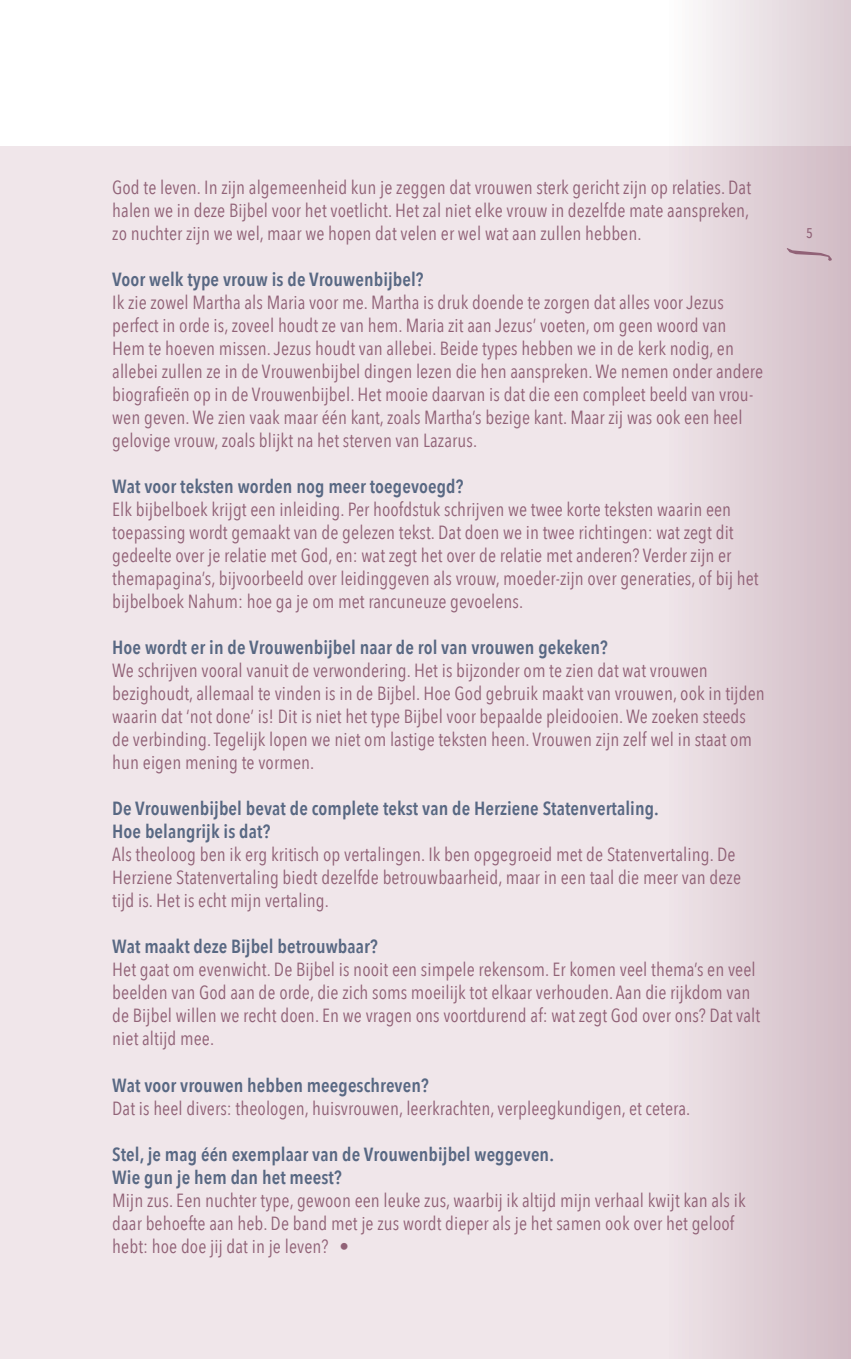
<style>
.page{position:relative;width:851px;height:1359px;background:#fff}
.page>*{position:absolute;margin:0;border:0;box-sizing:border-box;transform-origin:0 0}
.t1{font:19px/23px "Avenir Next Condensed";letter-spacing:.005em;color:#916277}
.t2{font:600 19px/23px "Avenir Next Condensed";letter-spacing:.005em;color:#586883}
.t3{font:500 14px "Avenir Next Condensed";color:#916277}
</style>
<div class="page">
<div style="left:0;top:146px;width:850px;height:1212px;background:#f0e6ea"></div>
<svg style="left:702px;top:0;width:148px;height:1358px;fill:#ddcdd3"></svg>
<svg style="left:786px;top:248px;width:45px;height:13px"></svg>
<p class="t1" style="left:112px;top:174px;width:640px;text-align:justify">God te leven. In zijn algemeenheid kun je zeggen dat vrouwen sterk gericht zijn op relaties. Dat halen we in deze Bijbel voor het voetlicht. Het zal niet elke vrouw in dezelfde mate aanspreken, zo nuchter zijn we wel, maar we hopen dat velen er wel wat aan zullen hebben.</p>
<p class="t2" style="left:112px;top:267px;width:313px">Voor welk type vrouw is de Vrouwenbijbel?</p>
<p class="t1" style="left:112px;top:289px;width:652px">Ik zie zowel Martha als Maria voor me. Martha is druk doende te zorgen dat alles voor Jezus perfect in orde is, zoveel houdt ze van hem. Maria zit aan Jezus’ voeten, om geen woord van Hem te hoeven missen. Jezus houdt van allebei. Beide types hebben we in de kerk nodig, en allebei zullen ze in de Vrouwenbijbel dingen lezen die hen aanspreken. We nemen onder andere biografieën op in de Vrouwenbijbel. Het mooie daarvan is dat die een compleet beeld van vrou&shy;wen geven. We zien vaak maar één kant, zoals Martha’s bezige kant. Maar zij was ook een heel gelovige vrouw, zoals blijkt na het sterven van Lazarus.</p>
<p class="t2" style="left:112px;top:474px;width:352px">Wat voor teksten worden nog meer toegevoegd?</p>
<p class="t1" style="left:112px;top:497px;width:647px">Elk bijbelboek krijgt een inleiding. Per hoofdstuk schrijven we twee korte teksten waarin een toepassing wordt gemaakt van de gelezen tekst. Dat doen we in twee richtingen: wat zegt dit gedeelte over je relatie met God, en: wat zegt het over de relatie met anderen? Verder zijn er themapagina’s, bijvoorbeeld over leidinggeven als vrouw, moeder-zijn over generaties, of bij het bijbelboek Nahum: hoe ga je om met rancuneuze gevoelens.</p>
<p class="t2" style="left:112px;top:635px;width:497px">Hoe wordt er in de Vrouwenbijbel naar de rol van vrouwen gekeken?</p>
<p class="t1" style="left:112px;top:658px;width:654px">We schrijven vooral vanuit de verwondering. Het is bijzonder om te zien dat wat vrouwen bezighoudt, allemaal te vinden is in de Bijbel. Hoe God gebruik maakt van vrouwen, ook in tijden waarin dat ‘not done’ is! Dit is niet het type Bijbel voor bepaalde pleidooien. We zoeken steeds de verbinding. Tegelijk lopen we niet om lastige teksten heen. Vrouwen zijn zelf wel in staat om hun eigen mening te vormen.</p>
<p class="t2" style="left:112px;top:796px;width:548px">De Vrouwenbijbel bevat de complete tekst van de Herziene Statenvertaling.<br>Hoe belangrijk is dat?</p>
<p class="t1" style="left:112px;top:842px;width:630px">Als theoloog ben ik erg kritisch op vertalingen. Ik ben opgegroeid met de Statenvertaling. De<br>Herziene Statenvertaling biedt dezelfde betrouwbaarheid, maar in een taal die meer van deze tijd is. Het is echt mijn vertaling.</p>
<p class="t2" style="left:112px;top:934px;width:267px">Wat maakt deze Bijbel betrouwbaar?</p>
<p class="t1" style="left:112px;top:957px;width:649px">Het gaat om evenwicht. De Bijbel is nooit een simpele rekensom. Er komen veel thema’s en veel beelden van God aan de orde, die zich soms moeilijk tot elkaar verhouden. Aan die rijkdom van de Bijbel willen we recht doen. En we vragen ons voortdurend af: wat zegt God over ons? Dat valt niet altijd mee.</p>
<p class="t2" style="left:112px;top:1072px;width:318px">Wat voor vrouwen hebben meegeschreven?</p>
<p class="t1" style="left:112px;top:1095px;width:579px">Dat is heel divers: theologen, huisvrouwen, leerkrachten, verpleegkundigen, et cetera.</p>
<p class="t2" style="left:112px;top:1141px;width:443px">Stel, je mag één exemplaar van de Vrouwenbijbel weggeven.<br>Wie gun je hem dan het meest?</p>
<p class="t1" style="left:112px;top:1187px;width:634px">Mijn zus. Een nuchter type, gewoon een leuke zus, waarbij ik altijd mijn verhaal kwijt kan als ik daar behoefte aan heb. De band met je zus wordt dieper als je het samen ook over het geloof hebt: hoe doe jij dat in je leven? •</p>
<p class="t3" style="left:805px;top:224px;width:8px">5</p>
</div>
